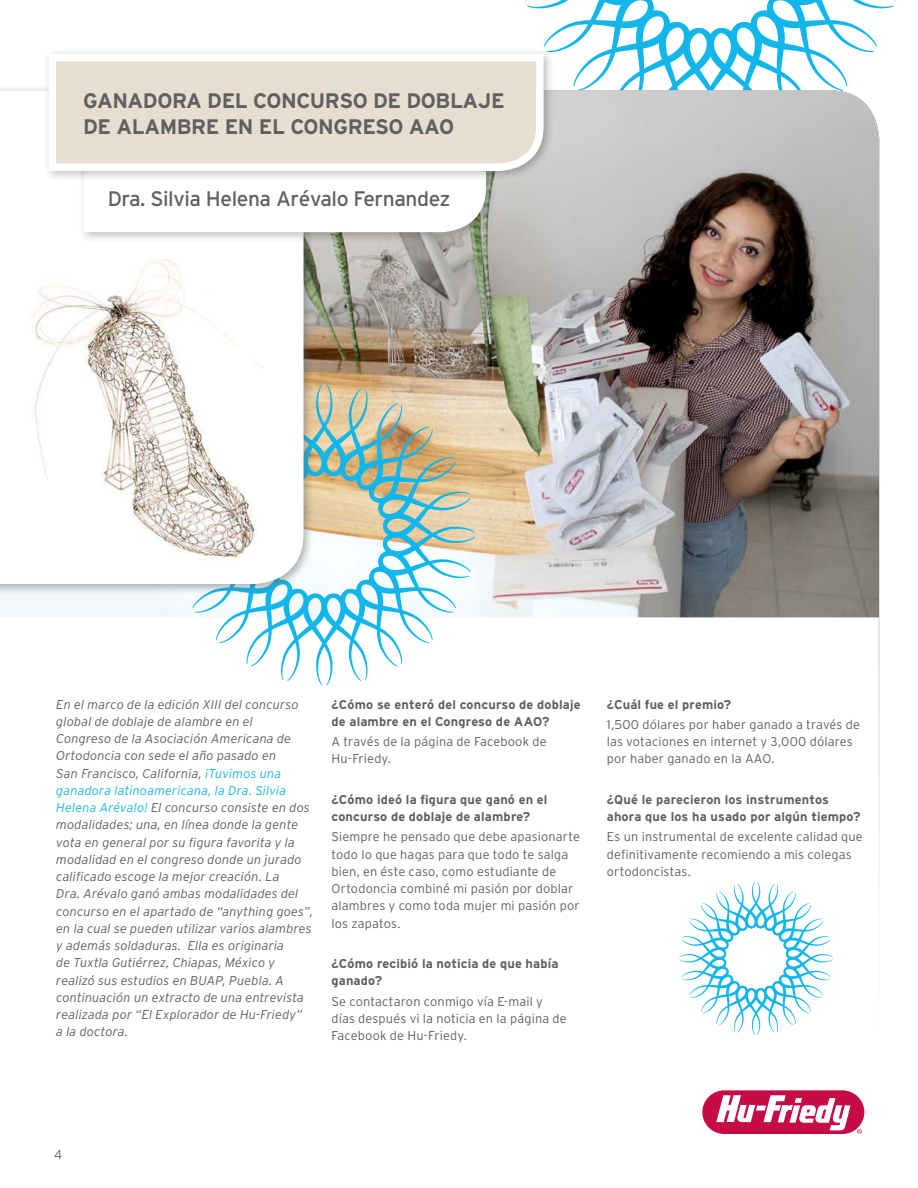
<style>
.page{position:relative;width:918px;height:1188px;background:#fff}
.page>*{position:absolute;margin:0;border:0;box-sizing:border-box;transform-origin:0 0}
.t1{font:700 21px/25.2px "Interstate";letter-spacing:-.02em;color:#5f6062}
.t2{font:21px "Interstate";letter-spacing:-.02em;color:#5f6062}
.t3{font:italic 300 12.75px/17.2px "Interstate";letter-spacing:.01em;color:#5f6062}
.t4{font:300 12.75px/17.2px "Interstate";letter-spacing:.01em;color:#5f6062}
.t5{font:700 12.75px/17.2px "Interstate";letter-spacing:.015em;color:#5f6062}
.s1{color:#1ab7ea}
</style>
<div class="page">
<svg style="left:525px;top:0;width:370px;height:144px"></svg>
<img style="left:158px;top:91px;width:721px;height:526px">
<svg style="left:174px;top:384px;width:301px;height:302px"></svg>
<svg style="left:679px;top:882px;width:154px;height:153px"></svg>
<div style="left:0;top:85px;width:315px;height:510px;background:#5f6062;opacity:.5"></div>
<img style="left:0;top:146px;width:303px;height:438px">
<div style="left:78px;top:85px;width:419px;height:159px;background:#000;opacity:.26"></div>
<svg style="left:80px;top:182px;width:410px;height:54px"></svg>
<div style="left:43px;top:48px;width:512px;height:134px;background:#000;opacity:.26"></div>
<svg style="left:45px;top:50px;width:502px;height:125px"></svg>
<div style="left:702px;top:1090px;width:162px;height:44px;background:#c60c46;border-radius:22px"></div>
<svg style="left:716px;top:1095px;width:134px;height:35px"></svg>
<svg style="left:857px;top:1129px;width:5px;height:5px"></svg>
<h1 class="t1" style="left:83px;top:88px;width:423px">GANADORA DEL CONCURSO DE DOBLAJE<br>DE ALAMBRE EN EL CONGRESO AAO</h1>
<h1 class="t2" style="left:108px;top:186px;width:344px">Dra. Silvia Helena Arévalo Fernandez</h1>
<p class="t3" style="left:56px;top:695px;width:258px">En el marco de la edición XIII del concurso global de doblaje de alambre en el<br>Congreso de la Asociación Americana de Ortodoncia con sede el año pasado en<br>San Francisco, California, <span class="s1">¡Tuvimos una ganadora latinoamericana, la Dra. Silvia Helena Arévalo!</span> El concurso consiste en dos modalidades; una, en línea donde la gente vota en general por su figura favorita y la modalidad en el congreso donde un jurado calificado escoge la mejor creación. La<br>Dra. Arévalo ganó ambas modalidades del concurso en el apartado de “anything goes”, en la cual se pueden utilizar varios alambres y además soldaduras. Ella es originaria<br>de Tuxtla Gutiérrez, Chiapas, México y realizó sus estudios en BUAP, Puebla. A continuación un extracto de una entrevista realizada por “El Explorador de Hu-Friedy”<br>a la doctora.</p>
<p class="t5" style="left:332px;top:695px;width:251px">¿Cómo se enteró del concurso de doblaje de alambre en el Congreso de AAO?</p>
<p class="t4" style="left:332px;top:733px;width:217px">A través de la página de Facebook de<br>Hu-Friedy.</p>
<p class="t5" style="left:332px;top:791px;width:217px">¿Cómo ideó la figura que ganó en el concurso de doblaje de alambre?</p>
<p class="t4" style="left:332px;top:828px;width:250px">Siempre he pensado que debe apasionarte todo lo que hagas para que todo te salga bien, en éste caso, como estudiante de Ortodoncia combiné mi pasión por doblar alambres y como toda mujer mi pasión por los zapatos.</p>
<p class="t5" style="left:332px;top:955px;width:229px">¿Cómo recibió la noticia de que había ganado?</p>
<p class="t4" style="left:332px;top:992px;width:237px">Se contactaron conmigo vía E-mail y días después vi la noticia en la página de<br>Facebook de Hu-Friedy.</p>
<p class="t5" style="left:607px;top:695px;width:126px">¿Cuál fue el premio?</p>
<p class="t4" style="left:607px;top:716px;width:255px">1,500 dólares por haber ganado a través de las votaciones en internet y 3,000 dólares por haber ganado en la AAO.</p>
<p class="t5" style="left:607px;top:791px;width:255px">¿Qué le parecieron los instrumentos ahora que los ha usado por algún tiempo?</p>
<p class="t4" style="left:607px;top:828px;width:258px">Es un instrumental de excelente calidad que definitivamente recomiendo a mis colegas ortodoncistas.</p>
<p class="t4" style="left:54px;top:1146px;width:9px">4</p>
</div>
